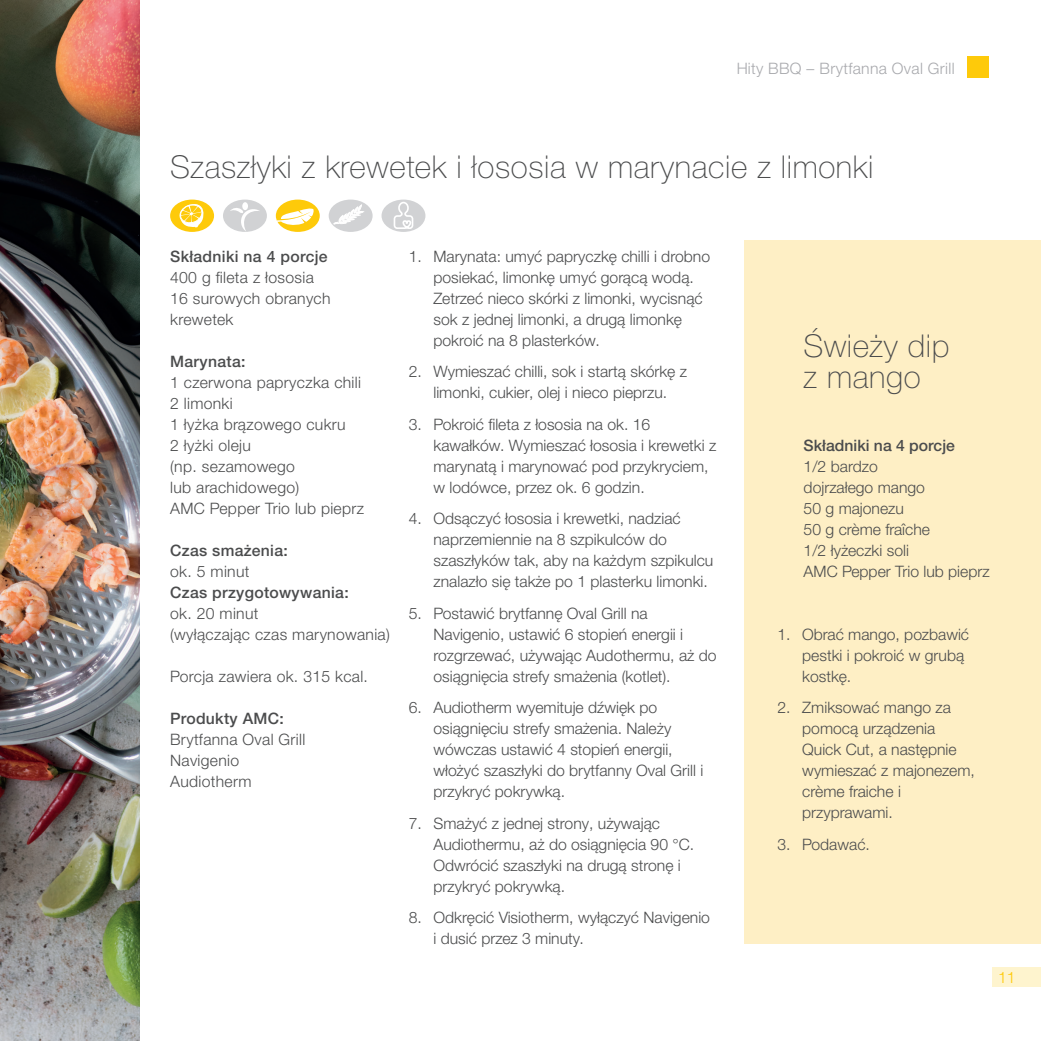
<style>
.page{position:relative;width:1041px;height:1041px;background:#fff}
.page>*{position:absolute;margin:0;border:0;box-sizing:border-box;transform-origin:0 0}
.t1{font:100 31.5px/31.5px "Helvetica Neue LTW1 G";letter-spacing:.02em;color:#4b4c4d}
.t2{font:300 15.75px/21px "Helvetica Neue LTW1 G";color:#4b4c4d}
.t3{font:300 15.75px/21px "Helvetica Neue LTW1 G";letter-spacing:.02em;color:#4b4c4d}
.t4{font:500 15.75px "Helvetica Neue LTW1 G";letter-spacing:.02em;color:#4b4c4d}
.t5{font:300 15.75px "Helvetica Neue LTW1 G";letter-spacing:.02em;color:#a8a9ad}
.t6{font:500 15.75px "Helvetica Neue LTW1 G";color:#4b4c4d}
.t7{font:300 15.75px "Helvetica Neue LTW1 G";color:#feca0a}
</style>
<div class="page">
<div style="left:992px;top:967px;width:49px;height:20px;background:#fef4ce"></div>
<div style="left:967px;top:56px;width:22px;height:22px;background:#feca0a"></div>
<div style="left:223px;top:200px;width:44px;height:32px;background:#d1d2d4;border-radius:50%"></div>
<div style="left:242px;top:202px;width:6px;height:8px;background:#fff;border-radius:50%"></div>
<svg style="left:230px;top:207px;width:29px;height:25px"></svg>
<div style="left:329px;top:200px;width:44px;height:32px;background:#d1d2d4;border-radius:50%"></div>
<svg style="left:334px;top:204px;width:30px;height:20px"></svg>
<div style="left:381px;top:200px;width:44px;height:32px;background:#d1d2d4;border-radius:50%"></div>
<svg style="left:393px;top:201px;width:21px;height:28px"></svg>
<div style="left:170px;top:200px;width:44px;height:32px;background:#feca0a;border-radius:50%"></div>
<svg style="left:178px;top:203px;width:26px;height:26px"></svg>
<div style="left:276px;top:200px;width:44px;height:32px;background:#feca0a;border-radius:50%"></div>
<svg style="left:276px;top:208px;width:38px;height:18px"></svg>
<img style="left:0;top:0;width:139px;height:1041px">
<div style="left:744px;top:240px;width:297px;height:704px;background:#feefc5"></div>
<p class="t5" style="left:736px;top:58px;width:220px">Hity BBQ – Brytfanna Oval Grill</p>
<h1 class="t1" style="left:170px;top:151px;width:705px">Szaszłyki z krewetek i łososia w marynacie z limonki</h1>
<p class="t4" style="left:170px;top:247px;width:159px">Składniki na 4 porcje</p>
<p class="t3" style="left:170px;top:267px;width:162px">400 g fileta z łososia<br>16 surowych obranych krewetek</p>
<p class="t4" style="left:170px;top:352px;width:77px">Marynata:</p>
<p class="t3" style="left:170px;top:372px;width:195px">1 czerwona papryczka chili<br>2 limonki<br>1 łyżka brązowego cukru<br>2 łyżki oleju<br>(np. sezamowego<br>lub arachidowego)<br>AMC Pepper Trio lub pieprz</p>
<p class="t4" style="left:170px;top:541px;width:119px">Czas smażenia:</p>
<p class="t2" style="left:170px;top:561px;width:81px">ok. 5 minut</p>
<p class="t4" style="left:170px;top:583px;width:180px">Czas przygotowywania:</p>
<p class="t3" style="left:170px;top:603px;width:221px">ok. 20 minut<br>(wyłączając czas marynowania)</p>
<p class="t3" style="left:170px;top:666px;width:199px">Porcja zawiera ok. 315 kcal.</p>
<p class="t4" style="left:170px;top:709px;width:115px">Produkty AMC:</p>
<p class="t3" style="left:170px;top:729px;width:137px">Brytfanna Oval Grill<br>Navigenio<br>Audiotherm</p>
<p class="t2" style="left:433px;top:246px;width:278px;text-indent:-25px">1. Marynata: umyć papryczkę chilli i drobno posiekać, limonkę umyć gorącą wodą.<br>Zetrzeć nieco skórki z limonki, wycisnąć sok z jednej limonki, a drugą limonkę pokroić na 8 plasterków.</p>
<p class="t2" style="left:409px;top:361px;width:280px;text-align:center">2. Wymieszać chilli, sok i startą skórkę z limonki, cukier, olej i nieco pieprzu.</p>
<p class="t2" style="left:433px;top:414px;width:284px;text-indent:-25px">3. Pokroić fileta z łososia na ok. 16 kawałków. Wymieszać łososia i krewetki z marynatą i marynować pod przykryciem, w lodówce, przez ok. 6 godzin.</p>
<p class="t2" style="left:433px;top:508px;width:281px;text-indent:-25px">4. Odsączyć łososia i krewetki, nadziać naprzemiennie na 8 szpikulców do szaszłyków tak, aby na każdym szpikulcu znalazło się także po 1 plasterku limonki.</p>
<p class="t2" style="left:433px;top:603px;width:285px;text-indent:-25px">5. Postawić brytfannę Oval Grill na Navigenio, ustawić 6 stopień energii i rozgrzewać, używając Audothermu, aż do osiągnięcia strefy smażenia (kotlet).</p>
<p class="t2" style="left:433px;top:697px;width:271px;text-indent:-25px">6. Audiotherm wyemituje dźwięk po osiągnięciu strefy smażenia. Należy wówczas ustawić 4 stopień energii, włożyć szaszłyki do brytfanny Oval Grill i przykryć pokrywką.</p>
<p class="t2" style="left:433px;top:813px;width:262px;text-indent:-25px">7. Smażyć z jednej strony, używając<br>Audiothermu, aż do osiągnięcia 90 °C.<br>Odwrócić szaszłyki na drugą stronę i przykryć pokrywką.</p>
<p class="t2" style="left:433px;top:907px;width:278px;text-indent:-25px">8. Odkręcić Visiotherm, wyłączyć Navigenio i dusić przez 3 minuty.</p>
<h1 class="t1" style="left:804px;top:330px;width:147px">Świeży dip z mango</h1>
<p class="t6" style="left:804px;top:436px;width:153px">Składniki na 4 porcje</p>
<p class="t2" style="left:804px;top:456px;width:188px">1/2 bardzo<br>dojrzałego mango<br>50 g majonezu<br>50 g crème fraîche<br>1/2 łyżeczki soli<br>AMC Pepper Trio lub pieprz</p>
<p class="t2" style="left:802px;top:624px;width:168px;text-indent:-25px">1. Obrać mango, pozbawić pestki i pokroić w grubą kostkę.</p>
<p class="t2" style="left:802px;top:697px;width:174px;text-indent:-25px">2. Zmiksować mango za pomocą urządzenia<br>Quick Cut, a następnie wymieszać z majonezem, crème fraiche i przyprawami.</p>
<p class="t2" style="left:777px;top:834px;width:94px">3. Podawać.</p>
<p class="t7" style="left:998px;top:968px;width:19px">11</p>
</div>
